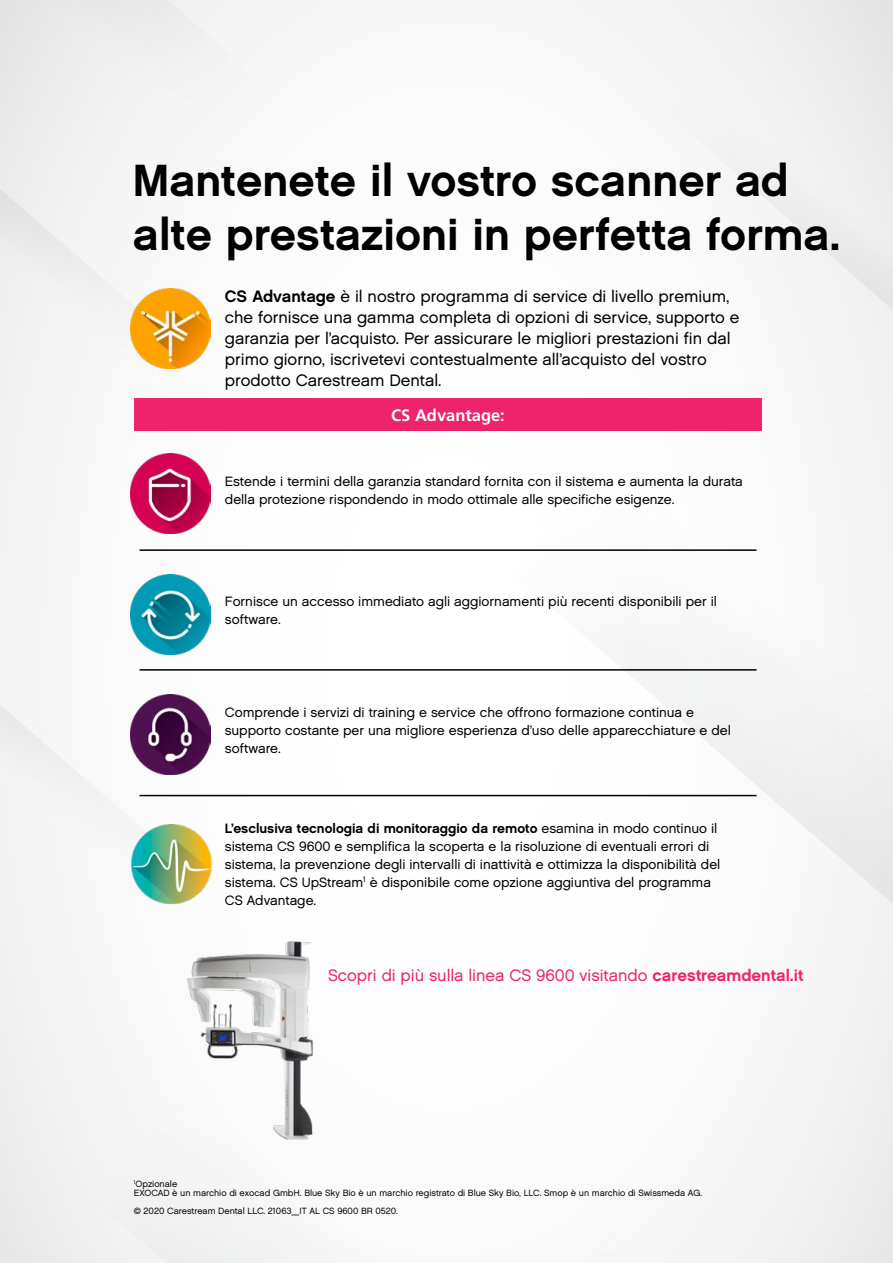
<style>
.page{position:relative;width:893px;height:1263px;background:#f9fafa}
.page>*{position:absolute;margin:0;border:0;box-sizing:border-box;transform-origin:0 0}
.t1{font:45px/54px "Chalet New York Nineteen Sixty";color:#000}
.t2{font:16.5px/21px "Chalet London Nineteen Sixty";color:#000}
.t3{font:16.5px "Chalet London Nineteen Sixty";color:#ed236b}
.t4{font:700 16.5px "Frutiger LT Std";color:#fff}
.t5{font:13.5px/18px "Chalet London Nineteen Sixty";color:#000}
.t6{font:13.5px "Chalet New York Nineteen Sixty";color:#000}
.t7{font:9px/9px "Chalet London Nineteen Sixty";color:#000}
.s1{font-family:"Chalet New York Nineteen Sixty"}
.s2{font-family:"Chalet London Nineteen Sixty"}
</style>
<div class="page">
<hr style="left:140px;top:549px;width:617px;height:2px;background:#000">
<hr style="left:140px;top:669px;width:617px;height:2px;background:#000">
<hr style="left:140px;top:795px;width:617px;height:1px;background:#000">
<div style="left:134px;top:398px;width:628px;height:33px;background:#ed236b"></div>
<img style="left:187px;top:941px;width:126px;height:199px">
<img style="left:131px;top:288px;width:80px;height:80px">
<img style="left:131px;top:454px;width:80px;height:80px">
<img style="left:131px;top:574px;width:80px;height:80px">
<img style="left:131px;top:694px;width:80px;height:80px">
<img style="left:131px;top:824px;width:81px;height:80px">
<h1 class="t1" style="left:133px;top:153px;width:709px">Mantenete il vostro scanner ad alte prestazioni in perfetta forma.</h1>
<p class="t2" style="left:225px;top:286px;width:516px"><span class="s1">CS Advantage</span> è il nostro programma di service di livello premium, che fornisce una gamma completa di opzioni di service, supporto e garanzia per l’acquisto. Per assicurare le migliori prestazioni fin dal primo giorno, iscrivetevi contestualmente all’acquisto del vostro prodotto Carestream Dental.</p>
<p class="t4" style="left:391px;top:405px;width:115px">CS Advantage:</p>
<p class="t5" style="left:225px;top:473px;width:519px">Estende i termini della garanzia standard fornita con il sistema e aumenta la durata della protezione rispondendo in modo ottimale alle specifiche esigenze.</p>
<p class="t5" style="left:225px;top:592px;width:494px">Fornisce un accesso immediato agli aggiornamenti più recenti disponibili per il software.</p>
<p class="t5" style="left:225px;top:703px;width:508px">Comprende i servizi di training e service che offrono formazione continua e supporto costante per una migliore esperienza d’uso delle apparecchiature e del software.</p>
<p class="t6" style="left:225px;top:820px;width:494px">L’esclusiva tecnologia di monitoraggio da remoto <span class="s2">esamina in modo continuo il</span></p>
<p class="t5" style="left:225px;top:837px;width:497px">sistema CS 9600 e semplifica la scoperta e la risoluzione di eventuali errori di sistema, la prevenzione degli intervalli di inattività e ottimizza la disponibilità del sistema. CS UpStream<sup>1</sup> è disponibile come opzione aggiuntiva del programma CS Advantage.</p>
<p class="t3" style="left:328px;top:965px;width:477px">Scopri di più sulla linea CS 9600 visitando <span class="s1">carestreamdental.it</span></p>
<p class="t7" style="left:134px;top:1180px;width:570px"><sup>1</sup>Opzionale<br>EXOCAD è un marchio di exocad GmbH. Blue Sky Bio è un marchio registrato di Blue Sky Bio, LLC. Smop è un marchio di Swissmeda AG.</p>
<p class="t7" style="left:134px;top:1207px;width:266px">© 2020 Carestream Dental LLC. 21063_IT AL CS 9600 BR 0520.</p>
</div>
